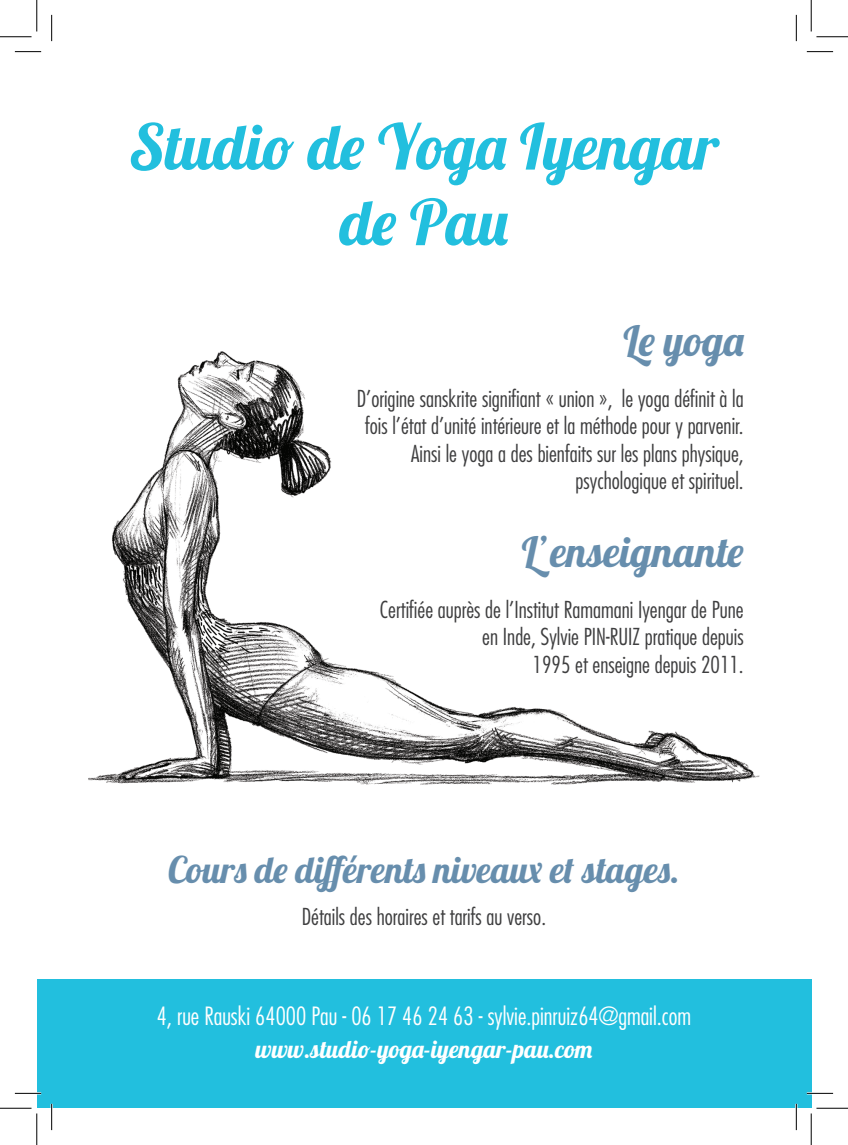
<style>
.page{position:relative;width:848px;height:1145px;background:#fff}
.page>*{position:absolute;margin:0;border:0;box-sizing:border-box;transform-origin:0 0}
.t1{font:63px "Lobster 1.4";color:#22bfde}
.t2{font:42px "Lobster 1.4";color:#678ead}
.t3{font:36.75px "Lobster 1.4";color:#678ead}
.t4{font:300 condensed 24.5px "Futura Std";color:#fff}
.t5{font:24.5px "Lobster 1.4";color:#fff}
.t6{font:300 condensed 22.75px/27.3px "Futura Std";color:#3e3e3f;text-align:right}
</style>
<div class="page">
<img style="left:88px;top:351px;width:672px;height:434px">
<div style="left:37px;top:979px;width:774px;height:129px;background:#22bfde"></div>
<hr style="left:15px;top:1092px;width:26px;height:2px;background:#fff">
<hr style="left:806px;top:1092px;width:26px;height:2px;background:#fff">
<hr style="left:51px;top:1104px;width:2px;height:26px;background:#fff">
<hr style="left:795px;top:1104px;width:2px;height:26px;background:#fff">
<svg style="left:15px;top:51px;width:26px;height:1px"></svg>
<svg style="left:806px;top:51px;width:26px;height:1px"></svg>
<svg style="left:15px;top:1093px;width:26px;height:1px"></svg>
<svg style="left:806px;top:1093px;width:26px;height:1px"></svg>
<svg style="left:51px;top:15px;width:1px;height:26px"></svg>
<svg style="left:51px;top:1104px;width:1px;height:26px"></svg>
<svg style="left:795px;top:15px;width:1px;height:26px"></svg>
<svg style="left:795px;top:1104px;width:1px;height:26px"></svg>
<hr style="left:0;top:36px;width:32px;height:1px;background:#000">
<hr style="left:816px;top:36px;width:31px;height:1px;background:#000">
<hr style="left:0;top:1108px;width:32px;height:1px;background:#000">
<hr style="left:816px;top:1108px;width:31px;height:1px;background:#000">
<hr style="left:36px;top:0;width:1px;height:31px;background:#000">
<hr style="left:36px;top:1113px;width:1px;height:32px;background:#000">
<hr style="left:810px;top:0;width:1px;height:31px;background:#000">
<hr style="left:810px;top:1113px;width:1px;height:32px;background:#000">
<p class="t1" style="left:129px;top:107px;width:591px">Studio de Yoga Iyengar</p>
<p class="t1" style="left:340px;top:182px;width:169px">de Pau</p>
<p class="t2" style="left:623px;top:314px;width:122px">Le yoga</p>
<p class="t6" style="left:357px;top:385px;width:388px">D’origine sanskrite signifiant « union », le yoga définit à la fois l’état d’unité intérieure et la méthode pour y parvenir.<br>Ainsi le yoga a des bienfaits sur les plans physique,</p>
<p class="t6" style="left:575px;top:467px;width:170px">psychologique et spirituel.</p>
<p class="t2" style="left:521px;top:525px;width:223px">L’enseignante</p>
<p class="t6" style="left:380px;top:596px;width:365px">Certifiée auprès de l’Institut Ramamani Iyengar de Pune</p>
<p class="t6" style="left:482px;top:623px;width:263px">en Inde, Sylvie PIN-RUIZ pratique depuis</p>
<p class="t6" style="left:532px;top:651px;width:212px">1995 et enseigne depuis 2011.</p>
<p class="t3" style="left:168px;top:846px;width:513px">Cours de différents niveaux et stages.</p>
<p class="t6" style="left:302px;top:903px;width:246px">Détails des horaires et tarifs au verso.</p>
<p class="t4" style="left:157px;top:1001px;width:536px">4, rue Rauski 64000 Pau - 06 17 46 24 63 - sylvie.pinruiz64@gmail.com</p>
<p class="t5" style="left:255px;top:1033px;width:338px">www.studio-yoga-iyengar-pau.com</p>
</div>
